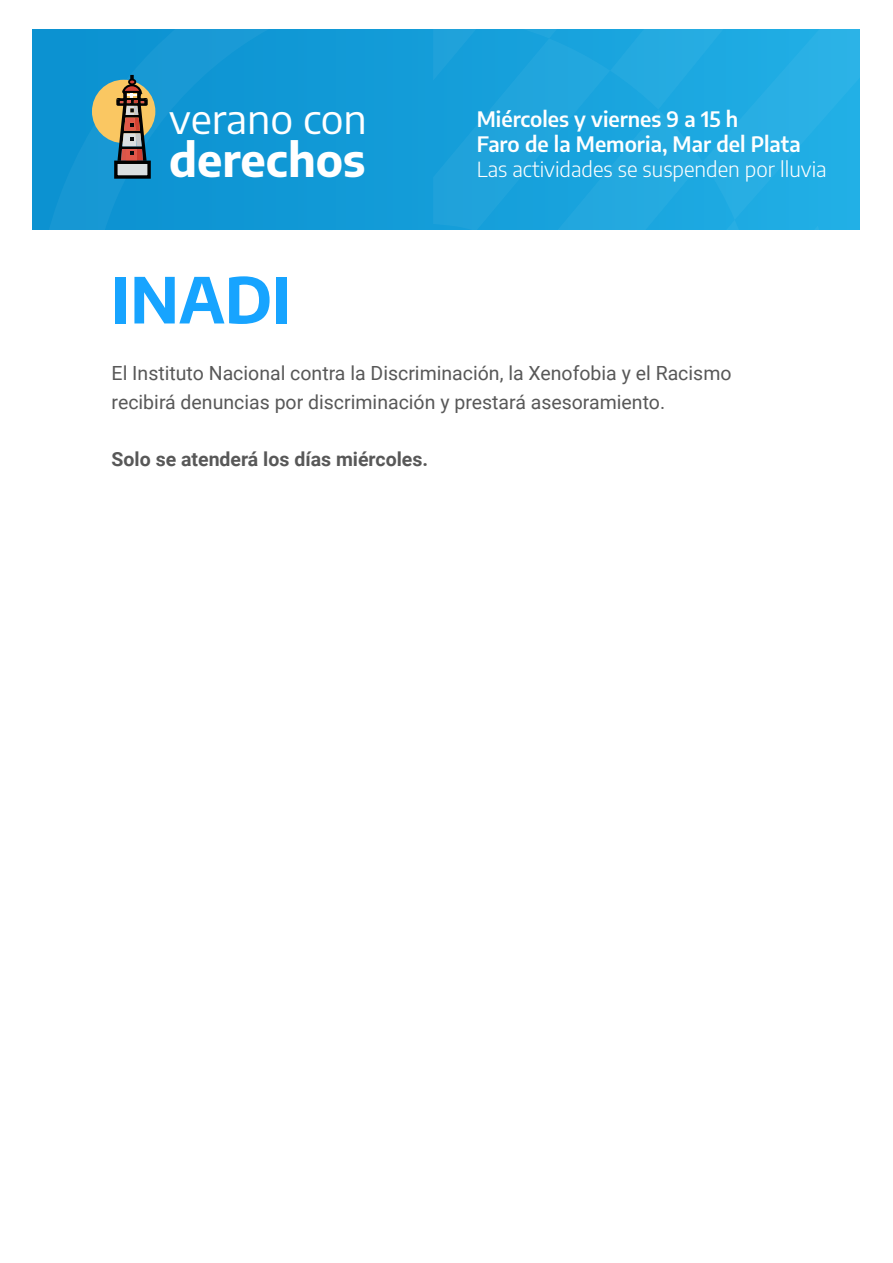
<style>
.page{position:relative;width:893px;height:1263px;background:#fff}
.page>*{position:absolute;margin:0;border:0;box-sizing:border-box;transform-origin:0 0}
.t1{font:700 63px "Encode Sans";color:#17a4ff}
.t2{font:700 45.45px "Encode Sans";color:#fff}
.t3{font:40.95px "Encode Sans";color:#fff}
.t4{font:600 20.85px/25px "Encode Sans";color:#fff}
.t5{font:300 20.85px "Encode Sans";color:#fff}
.t6{font:19.5px/28.5px "Roboto";color:#585858}
.t7{font:700 19.5px "Roboto";color:#585858}
</style>
<div class="page">
<div style="left:35px;top:29px;width:392px;height:201px;background:#1098d4"></div>
<svg style="left:433px;top:29px;width:427px;height:201px;background:#1fa7df"></svg>
<div style="left:92px;top:80px;width:63px;height:63px;background:#fac762;border-radius:50%"></div>
<svg style="left:116px;top:75px;width:32px;height:86px"></svg>
<div style="left:128px;top:79px;width:8px;height:6px;border:2px solid #000;border-radius:50%"></div>
<div style="left:114px;top:161px;width:37px;height:18px;background:#dbdfe1;border:3px solid #000"></div>
<h3 class="t3" style="left:169px;top:90px;width:199px">verano con</h3>
<h2 class="t2" style="left:169px;top:126px;width:198px">derechos</h2>
<h1 class="t1" style="left:112px;top:253px;width:181px">INADI</h1>
<p class="t4" style="left:477px;top:105px;width:325px">Miércoles y viernes 9 a 15 h<br>Faro de la Memoria, Mar del Plata</p>
<p class="t5" style="left:477px;top:154px;width:351px">Las actividades se suspenden por lluvia</p>
<p class="t6" style="left:112px;top:359px;width:621px">El Instituto Nacional contra la Discriminación, la Xenofobia y el Racismo recibirá denuncias por discriminación y prestará asesoramiento.</p>
<p class="t7" style="left:112px;top:445px;width:318px">Solo se atenderá los días miércoles.</p>
</div>
